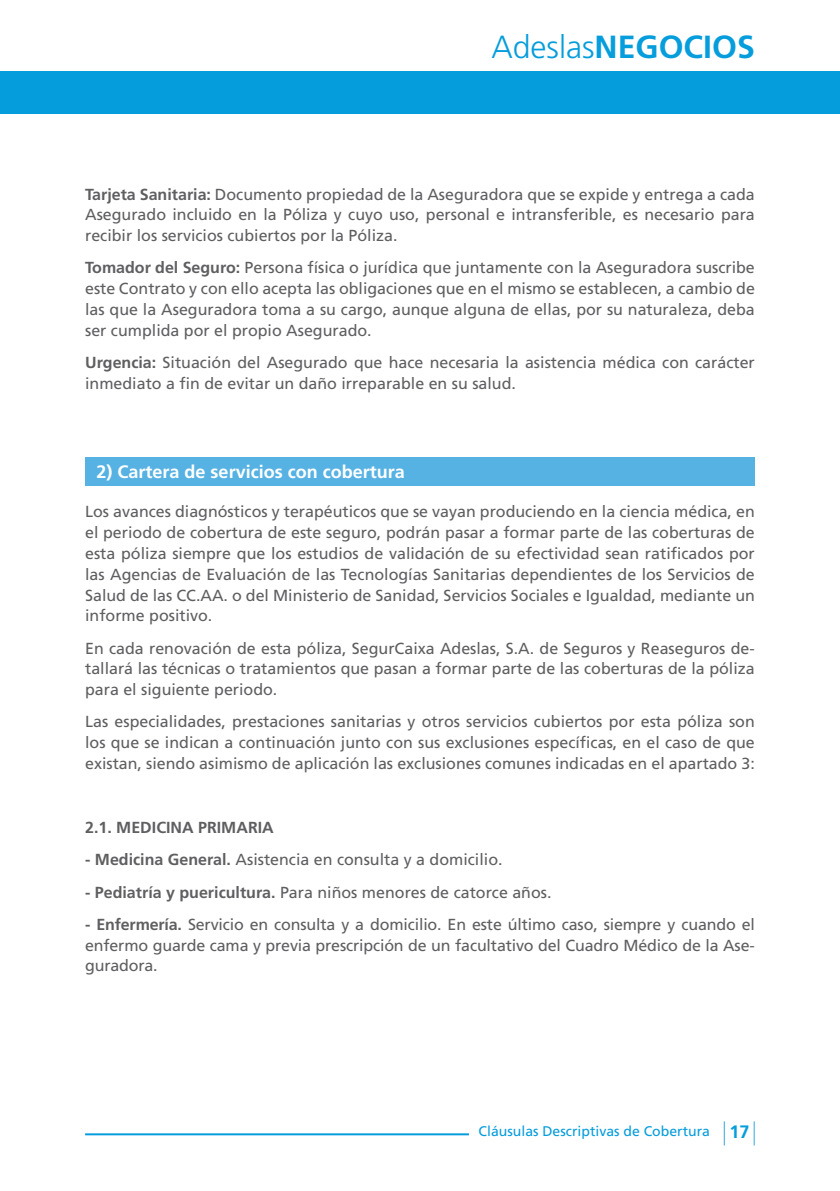
<style>
.page{position:relative;width:840px;height:1191px;background:#fff}
.page>*{position:absolute;margin:0;border:0;box-sizing:border-box;transform-origin:0 0}
.t1{font:700 32px "Frutiger";color:#069ddc}
.t2{font:700 18px "Frutiger";color:#fff}
.t3{font:16px/20.8px "Frutiger";color:#5f5f62;text-align:justify}
.t4{font:700 16px "Frutiger";color:#5f5f62}
.t5{font:14px "Frutiger";color:#069ddc}
.s1{font-weight:300}
.s2{font-weight:700}
.s3{font-weight:700;font-size:18px}
</style>
<div class="page">
<div style="left:0;top:71px;width:839px;height:43px;background:#069ddc"></div>
<hr style="left:85px;top:1133px;width:383px;height:2px;background:#069ddc">
<svg style="left:723px;top:1121px;width:1px;height:24px"></svg>
<svg style="left:753px;top:1121px;width:1px;height:24px"></svg>
<div style="left:85px;top:457px;width:669px;height:28px;background:#57b2e4"></div>
<h1 class="t1" style="left:491px;top:28px;width:265px"><span class="s1">Adeslas</span>NEGOCIOS</h1>
<p class="t3" style="left:85px;top:183px;width:670px"><span class="s2">Tarjeta Sanitaria:</span> Documento propiedad de la Aseguradora que se expide y entrega a cada Asegurado incluido en la Póliza y cuyo uso, personal e intransferible, es necesario para recibir los servicios cubiertos por la Póliza.</p>
<p class="t3" style="left:85px;top:257px;width:671px"><span class="s2">Tomador del Seguro:</span> Persona física o jurídica que juntamente con la Aseguradora suscribe este Contrato y con ello acepta las obligaciones que en el mismo se establecen, a cambio de las que la Aseguradora toma a su cargo, aunque alguna de ellas, por su naturaleza, deba ser cumplida por el propio Asegurado.</p>
<p class="t3" style="left:85px;top:352px;width:670px"><span class="s2">Urgencia:</span> Situación del Asegurado que hace necesaria la asistencia médica con carácter inmediato a fin de evitar un daño irreparable en su salud.</p>
<p class="t2" style="left:96px;top:461px;width:310px">2) Cartera de servicios con cobertura</p>
<p class="t3" style="left:85px;top:501px;width:671px">Los avances diagnósticos y terapéuticos que se vayan produciendo en la ciencia médica, en el periodo de cobertura de este seguro, podrán pasar a formar parte de las coberturas de esta póliza siempre que los estudios de validación de su efectividad sean ratificados por las Agencias de Evaluación de las Tecnologías Sanitarias dependientes de los Servicios de Salud de las CC.AA. o del Ministerio de Sanidad, Servicios Sociales e Igualdad, mediante un informe positivo.</p>
<p class="t3" style="left:85px;top:637px;width:670px">En cada renovación de esta póliza, SegurCaixa Adeslas, S.A. de Seguros y Reaseguros de&shy;tallará las técnicas o tratamientos que pasan a formar parte de las coberturas de la póliza para el siguiente periodo.</p>
<p class="t3" style="left:85px;top:711px;width:671px">Las especialidades, prestaciones sanitarias y otros servicios cubiertos por esta póliza son los que se indican a continuación junto con sus exclusiones específicas, en el caso de que existan, siendo asimismo de aplicación las exclusiones comunes indicadas en el apartado 3:</p>
<p class="t4" style="left:85px;top:818px;width:190px">2.1. MEDICINA PRIMARIA</p>
<p class="t3" style="left:85px;top:849px;width:418px"><span class="s2">- Medicina General.</span> Asistencia en consulta y a domicilio.</p>
<p class="t3" style="left:85px;top:881px;width:467px"><span class="s2">- Pediatría y puericultura.</span> Para niños menores de catorce años.</p>
<p class="t3" style="left:85px;top:913px;width:671px"><span class="s2">- Enfermería.</span> Servicio en consulta y a domicilio. En este último caso, siempre y cuando el enfermo guarde cama y previa prescripción de un facultativo del Cuadro Médico de la Ase&shy;guradora.</p>
<p class="t5" style="left:478px;top:1123px;width:272px">Cláusulas Descriptivas de Cobertura <span class="s3">17</span></p>
</div>
